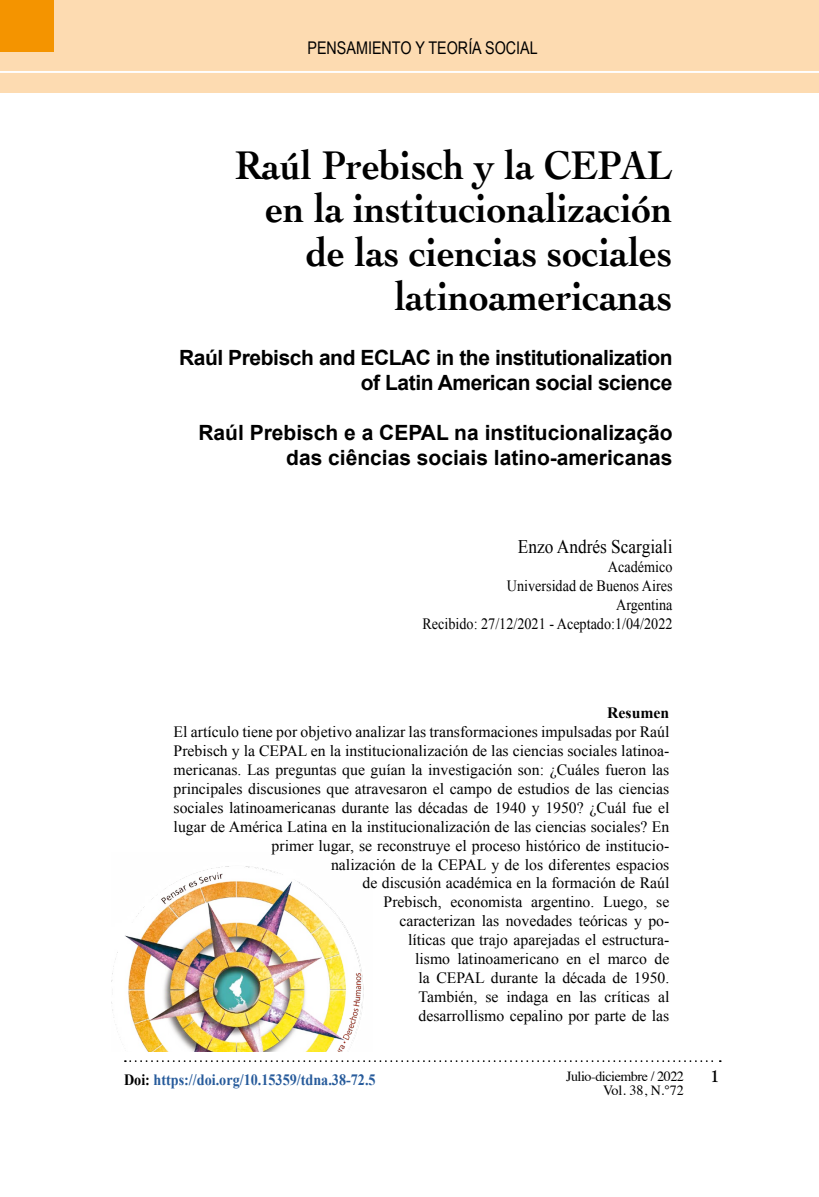
<style>
.page{position:relative;width:819px;height:1197px;background:#fff}
.page>*{position:absolute;margin:0;border:0;box-sizing:border-box;transform-origin:0 0}
.t1{font:700 42px/43.8px "Cochin";color:#000;text-align:right;scale:.9 1}
.t2{font:700 21px/25.2px "Arial";color:#000;text-align:right}
.t3{font:700 21px/25.2px "Arial";letter-spacing:-.02em;color:#000;text-align:right}
.t4{font:19.25px "Times New Roman";color:#000;scale:.9 1}
.t5{font:17.5px "Arial Narrow";color:#000}
.t6{font:700 17.5px "Goudy";color:#000}
.t7{font:15.75px/18.9px "Times New Roman";color:#000;text-align:right}
.t8{font:15.75px/18.9px "Times New Roman";color:#000;text-align:right;scale:.9 1}
.t9{font:700 15.75px "Times New Roman";color:#275b9b;scale:.9 1}
.t10{font:700 15.75px "Times New Roman";color:#000}
.t11{font:14.17px "Times";color:#000}
.t12{font:14px "Times";letter-spacing:-.03em;color:#000}
.s1{color:#000}
.s2{font-size:14px}
</style>
<div class="page">
<svg style="left:125px;top:1060px;width:596px;height:2px"></svg>
<img style="left:112px;top:866px;width:252px;height:186px">
<div style="left:0;top:0;width:819px;height:93px;background:#fddbb1"></div>
<div style="left:0;top:0;width:54px;height:51px;background:#f49400"></div>
<hr style="left:0;top:71px;width:819px;height:2px;background:#fff">
<p class="t5" style="left:307px;top:35px;width:232px">PENSAMIENTO Y TEORÍA SOCIAL</p>
<h1 class="t1" style="left:235px;top:141px;width:488px">Raúl Prebisch y la CEPAL en la institucionalización de las ciencias sociales latinoamericanas</h1>
<h2 class="t3" style="left:179px;top:346px;width:495px">Raúl Prebisch and ECLAC in the institutionalization of Latin American social science</h2>
<h2 class="t2" style="left:198px;top:421px;width:476px">Raúl Prebisch e a CEPAL na institucionalização das ciências sociais latino-americanas</h2>
<p class="t4" style="left:518px;top:534px;width:173px">Enzo Andrés Scargiali</p>
<p class="t8" style="left:423px;top:557px;width:279px">Académico<br>Universidad de Buenos Aires<br>Argentina<br>Recibido: 27/12/2021 - Aceptado:1/04/2022</p>
<p class="t10" style="left:607px;top:702px;width:64px">Resumen</p>
<p class="t7" style="left:174px;top:722px;width:497px">El artículo tiene por objetivo analizar las transformaciones impulsadas por Raúl Prebisch y la CEPAL en la institucionalización de las ciencias sociales latinoa&shy;mericanas. Las preguntas que guían la investigación son: ¿Cuáles fueron las principales discusiones que atravesaron el campo de estudios de las ciencias sociales latinoamericanas durante las décadas de 1940 y 1950? ¿Cuál fue el lugar de América Latina en la institucionalización de las ciencias sociales? En primer lugar, se reconstruye el proceso histórico de institucio-<br>nalización de la CEPAL y de los diferentes espacios<br>de discusión académica en la formación de Raúl<br>Prebisch, economista argentino. Luego, se<br>caracterizan las novedades teóricas y po-<br>líticas que trajo aparejadas el estructura-<br>lismo latinoamericano en el marco de<br>la CEPAL durante la década de 1950.<br>También, se indaga en las críticas al<br>desarrollismo cepalino por parte de las</p>
<p class="t9" style="left:124px;top:1068px;width:281px"><span class="s1">Doi:</span> https://doi.org/10.15359/tdna.38-72.5</p>
<p class="t12" style="left:566px;top:1063px;width:119px">Julio-diciembre / 2022</p>
<p class="t6" style="left:710px;top:1065px;width:11px">1</p>
<p class="t11" style="left:603px;top:1077px;width:82px">Vol. 38, <span class="s2">N.°72</span></p>
</div>
